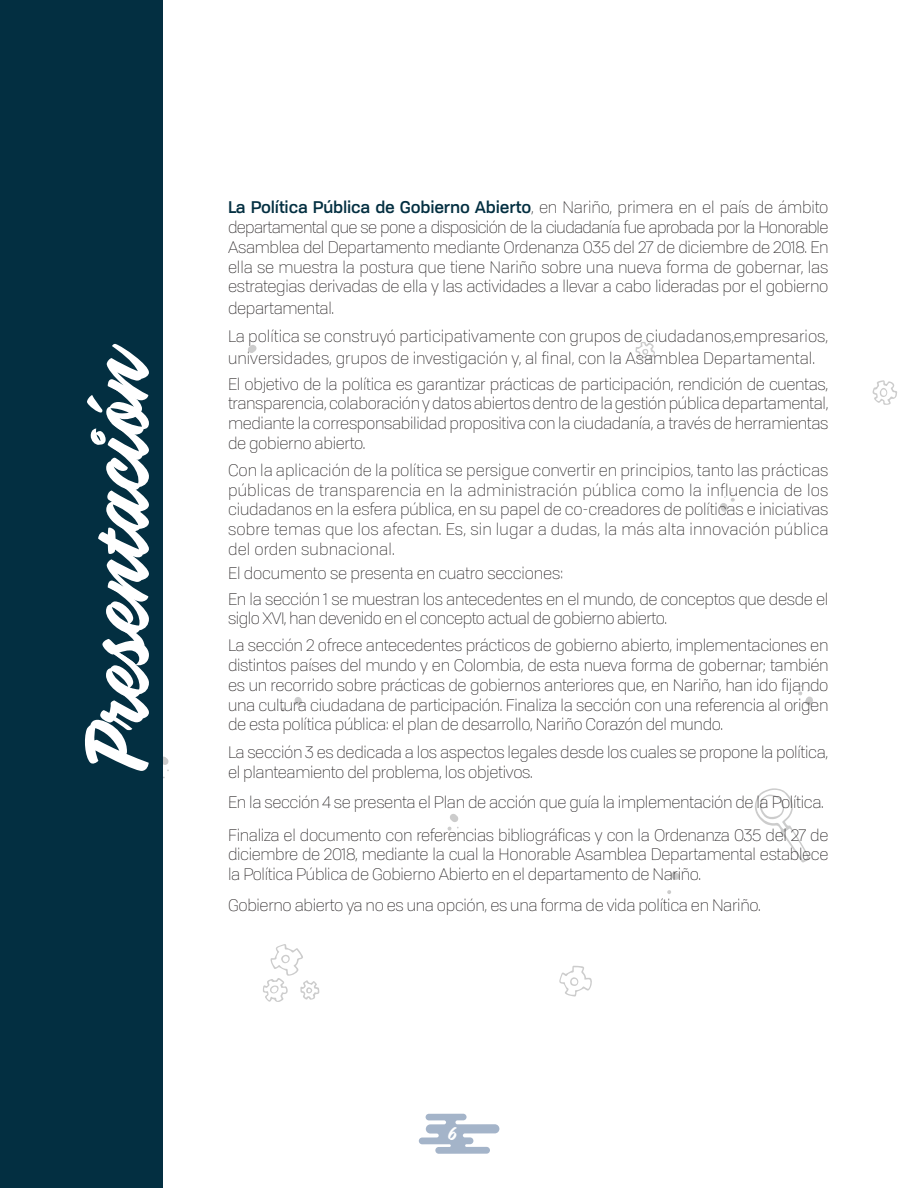
<style>
.page{position:relative;width:918px;height:1188px;background:#fff}
.page>*{position:absolute;margin:0;border:0;box-sizing:border-box;transform-origin:0 0}
.t1{font:90px "Calafia";color:#fff}
.t2{font:18px "Calafia";color:#fff}
.t3{font:300 16.5px/19.8px "Tofino";letter-spacing:-.02em;color:#231f20;text-align:justify}
.t4{font:300 16.5px/21.6px "Tofino";color:#231f20}
.s1{font-weight:500;color:#032f41}
</style>
<div class="page">
<svg style="left:419px;top:1114px;width:80px;height:40px"></svg>
<svg style="left:755px;top:788px;width:55px;height:74px"></svg>
<svg style="left:559px;top:966px;width:33px;height:31px"></svg>
<svg style="left:872px;top:380px;width:25px;height:25px"></svg>
<svg style="left:635px;top:342px;width:20px;height:19px"></svg>
<svg style="left:263px;top:944px;width:56px;height:58px"></svg>
<svg style="left:248px;top:345px;width:9px;height:8px"></svg>
<svg style="left:294px;top:697px;width:8px;height:9px"></svg>
<svg style="left:281px;top:708px;width:4px;height:3px"></svg>
<svg style="left:671px;top:872px;width:9px;height:8px"></svg>
<svg style="left:667px;top:890px;width:4px;height:4px"></svg>
<svg style="left:447px;top:814px;width:12px;height:22px"></svg>
<svg style="left:162px;top:757px;width:7px;height:21px"></svg>
<svg style="left:720px;top:492px;width:15px;height:20px"></svg>
<svg style="left:798px;top:685px;width:15px;height:20px"></svg>
<div style="left:0;top:0;width:162px;height:1188px;background:#032f41"></div>
<p class="t1" style="left:63px;top:772px;width:431px;rotate:-90deg">Presentación</p>
<p class="t3" style="left:228px;top:197px;width:602px"><span class="s1">La Política Pública de Gobierno Abierto</span>, en Nariño, primera en el país de ámbito departamental que se pone a disposición de la ciudadanía fue aprobada por la Honorable Asamblea del Departamento mediante Ordenanza 035 del 27 de diciembre de 2018. En ella se muestra la postura que tiene Nariño sobre una nueva forma de gobernar, las estrategias derivadas de ella y las actividades a llevar a cabo lideradas por el gobierno</p>
<p class="t3" style="left:228px;top:298px;width:108px">departamental.</p>
<p class="t4" style="left:228px;top:325px;width:602px">La política se construyó participativamente con grupos de ciudadanos,empresarios, universidades, grupos de investigación y, al final, con la Asamblea Departamental.</p>
<p class="t3" style="left:228px;top:373px;width:602px">El objetivo de la política es garantizar prácticas de participación, rendición de cuentas, transparencia, colaboración y datos abiertos dentro de la gestión pública departamental, mediante la corresponsabilidad propositiva con la ciudadanía, a través de herramientas de gobierno abierto.</p>
<p class="t3" style="left:228px;top:459px;width:602px">Con la aplicación de la política se persigue convertir en principios, tanto las prácticas públicas de transparencia en la administración pública como la influencia de los ciudadanos en la esfera pública, en su papel de co-creadores de políticas e iniciativas sobre temas que los afectan. Es, sin lugar a dudas, la más alta innovación pública del orden subnacional.</p>
<p class="t3" style="left:228px;top:562px;width:337px">El documento se presenta en cuatro secciones:</p>
<p class="t3" style="left:228px;top:588px;width:602px">En la sección 1 se muestran los antecedentes en el mundo, de conceptos que desde el siglo XVI, han devenido en el concepto actual de gobierno abierto.</p>
<p class="t3" style="left:228px;top:635px;width:602px">La sección 2 ofrece antecedentes prácticos de gobierno abierto, implementaciones en distintos países del mundo y en Colombia, de esta nueva forma de gobernar; también es un recorrido sobre prácticas de gobiernos anteriores que, en Nariño, han ido fijando una cultura ciudadana de participación. Finaliza la sección con una referencia al origen de esta política pública: el plan de desarrollo, Nariño Corazón del mundo.</p>
<p class="t3" style="left:228px;top:742px;width:602px">La sección 3 es dedicada a los aspectos legales desde los cuales se propone la política, el planteamiento del problema, los objetivos.</p>
<p class="t3" style="left:228px;top:792px;width:597px">En la sección 4 se presenta el Plan de acción que guía la implementación de la Política.</p>
<p class="t3" style="left:228px;top:824px;width:602px">Finaliza el documento con referencias bibliográficas y con la Ordenanza 035 del 27 de diciembre de 2018, mediante la cual la Honorable Asamblea Departamental establece la Política Pública de Gobierno Abierto en el departamento de Nariño.</p>
<p class="t3" style="left:228px;top:894px;width:534px">Gobierno abierto ya no es una opción, es una forma de vida política en Nariño.</p>
<p class="t2" style="left:447px;top:1123px;width:10px">6</p>
</div>
